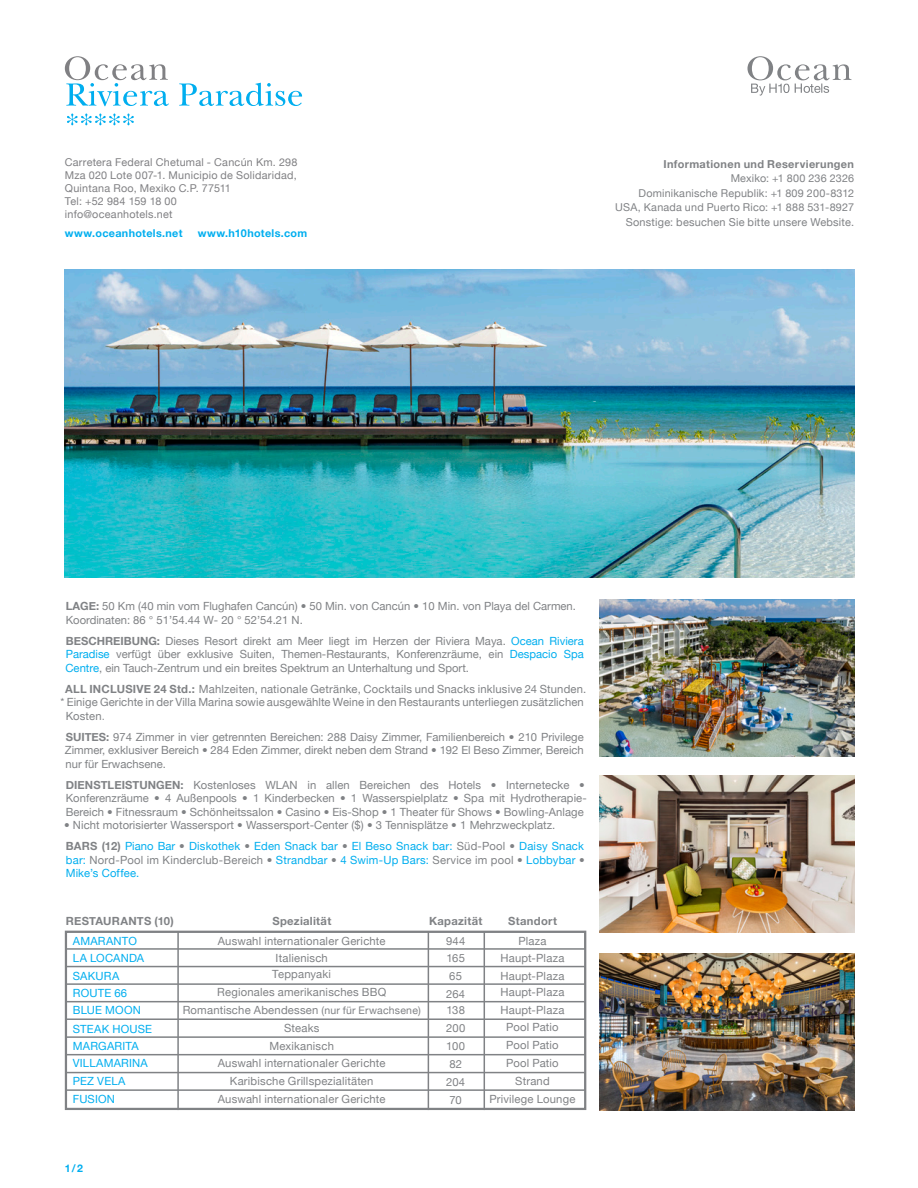
<style>
.page{position:relative;width:918px;height:1188px;background:#fff}
.page>*{position:absolute;margin:0;border:0;box-sizing:border-box;transform-origin:0 0}
.body_text_small{font:11.25px/13.5px "Helvetica Neue";letter-spacing:.005em;color:#808285;text-align:justify}
.body_text_small-2{font:11.25px/13.5px "Helvetica Neue";letter-spacing:.015em;color:#00aeef;text-align:justify}
.body_text_small-3{font:700 11.25px "Helvetica Neue";letter-spacing:.025em;color:#808285}
.t1{font:10.95px "Helvetica Neue";letter-spacing:.02em;color:#808285}
.t2{font:700 10.95px "Helvetica Neue";letter-spacing:.03em;color:#808285}
.text{font:10.8px "Helvetica Neue";letter-spacing:.025em;color:#808083}
.t3{font:10.8px "Helvetica Neue";letter-spacing:.02em;color:#808285}
.text-2{font:700 10.8px "Helvetica Neue";letter-spacing:.03em;color:#00aeef}
.body_text_small-4{font:700 10.5px "Helvetica Neue";color:#00aeef}
.s1{font-weight:700}
.s2{color:#00aeef}
.s3{font-weight:300}
.s4{font-weight:700;color:#808285}
.s5{color:#808285}
.s6{font-size:10.5px}
</style>
<div class="page">
<img style="left:600px;top:600px;width:254px;height:156px">
<img style="left:600px;top:776px;width:254px;height:156px">
<img style="left:600px;top:954px;width:254px;height:156px">
<img style="left:65px;top:269px;width:789px;height:308px">
<svg style="left:747px;top:56px;width:104px;height:40px"></svg>
<svg style="left:67px;top:114px;width:67px;height:11px"></svg>
<svg style="left:65px;top:56px;width:104px;height:50px"></svg>
<svg style="left:179px;top:83px;width:123px;height:23px"></svg>
<div style="left:65px;top:931px;width:521px;height:19px;border:2px solid #808285"></div>
<hr style="left:177px;top:931px;width:2px;height:179px;background:#808285">
<div style="left:65px;top:931px;width:521px;height:179px;border:2px solid #808285"></div>
<hr style="left:428px;top:931px;width:1px;height:179px;background:#808285">
<hr style="left:484px;top:931px;width:1px;height:179px;background:#808285">
<div style="left:65px;top:966px;width:521px;height:19px;border:2px solid #808285"></div>
<div style="left:65px;top:1001px;width:521px;height:19px;border:2px solid #808285"></div>
<div style="left:65px;top:1036px;width:521px;height:19px;border:2px solid #808285"></div>
<div style="left:65px;top:1072px;width:521px;height:19px;border:2px solid #808285"></div>
<p class="text" style="left:65px;top:156px;width:234px">Carretera Federal Chetumal - Cancún Km. 298</p>
<p class="text" style="left:65px;top:169px;width:233px">Mza 020 Lote 007-1. Municipio de Solidaridad,</p>
<p class="text" style="left:65px;top:182px;width:168px">Quintana Roo, Mexiko C.P. 77511</p>
<p class="text" style="left:65px;top:194px;width:114px">Tel: +52 984 159 18 00</p>
<p class="text" style="left:65px;top:207px;width:109px">info@oceanhotels.net</p>
<p class="text-2" style="left:65px;top:227px;width:119px">www.oceanhotels.net</p>
<p class="text-2" style="left:198px;top:227px;width:111px">www.h10hotels.com</p>
<p class="t2" style="left:663px;top:157px;width:192px">Informationen und Reservierungen</p>
<p class="t3" style="left:731px;top:172px;width:125px">Mexiko: +1 800 236 2326</p>
<p class="t3" style="left:639px;top:187px;width:217px">Dominikanische Republik: +1 809 200-8312</p>
<p class="t3" style="left:615px;top:201px;width:240px">USA, Kanada und Puerto Rico: +1 888 531-8927</p>
<p class="t1" style="left:626px;top:215px;width:230px">Sonstige: besuchen Sie bitte unsere Website.</p>
<p class="body_text_small" style="left:66px;top:600px;width:512px"><span class="s1">LAGE:</span> 50 Km (40 min vom Flughafen Cancún) • 50 Min. von Cancún • 10 Min. von Playa del Carmen.</p>
<p class="body_text_small" style="left:66px;top:613px;width:239px">Koordinaten: 86 ° 51’54.44 W- 20 ° 52’54.21 N.</p>
<p class="body_text_small" style="left:66px;top:634px;width:520px"><span class="s1">BESCHREIBUNG:</span> Dieses Resort direkt am Meer liegt im Herzen der Riviera Maya. <span class="s2">Ocean Riviera Paradise</span> verfügt über exklusive Suiten, Themen-Restaurants, Konferenzräume, ein <span class="s2">Despacio Spa Centre</span>, ein Tauch-Zentrum und ein breites Spektrum an Unterhaltung und Sport.</p>
<p class="body_text_small" style="left:65px;top:682px;width:523px"><span class="s1">ALL INCLUSIVE 24 Std.:</span> Mahlzeiten, nationale Getränke, Cocktails und Snacks inklusive 24 Stunden.</p>
<p class="body_text_small" style="left:66px;top:696px;width:520px;text-indent:-5px">* Einige Gerichte in der Villa Marina sowie ausgewählte Weine in den Restaurants unterliegen zusätzlichen<br>Kosten<span class="s3">.</span></p>
<p class="body_text_small" style="left:65px;top:730px;width:520px"><span class="s1">SUITES:</span> 974 Zimmer in vier getrennten Bereichen: 288 Daisy Zimmer, Familienbereich • 210 Privilege Zimmer, exklusiver Bereich • 284 Eden Zimmer, direkt neben dem Strand • 192 El Beso Zimmer, Bereich nur für Erwachsene.</p>
<p class="body_text_small" style="left:66px;top:778px;width:522px;text-align:left"><span class="s1">DIENSTLEISTUNGEN:</span> Kostenloses WLAN in allen Bereichen des Hotels • Internetecke •<br>Konferenzräume • 4 Außenpools • 1 Kinderbecken • 1 Wasserspielplatz • Spa mit Hydrotherapie-<br>Bereich • Fitnessraum • Schönheitssalon • Casino • Eis-Shop • 1 Theater für Shows • Bowling-Anlage</p>
<p class="body_text_small" style="left:64px;top:819px;width:493px">• Nicht motorisierter Wassersport • Wassersport-Center ($) • 3 Tennisplätze • 1 Mehrzweckplatz.</p>
<p class="body_text_small-2" style="left:66px;top:840px;width:521px"><span class="s4">BARS (12)</span> Piano Bar <span class="s5">•</span> Diskothek <span class="s5">•</span> Eden Snack bar <span class="s5">•</span> El Beso Snack bar: <span class="s5">Süd-Pool •</span> Daisy Snack bar: <span class="s5">Nord-Pool im Kinderclub-Bereich •</span> Strandbar <span class="s5">•</span> 4 Swim-Up Bars: <span class="s5">Service im pool •</span> Lobbybar <span class="s5">• </span>Mike’s Coffee.</p>
<p class="body_text_small-3" style="left:66px;top:914px;width:109px">RESTAURANTS (10)</p>
<p class="body_text_small-3" style="left:272px;top:914px;width:60px">Spezialität</p>
<p class="body_text_small-3" style="left:429px;top:914px;width:55px">Kapazität</p>
<p class="body_text_small-3" style="left:508px;top:914px;width:50px">Standort</p>
<p class="body_text_small-2" style="left:73px;top:934px;width:66px">AMARANTO</p>
<p class="body_text_small-2" style="left:73px;top:952px;width:73px">LA LOCANDA</p>
<p class="body_text_small-2" style="left:73px;top:969px;width:48px">SAKURA</p>
<p class="body_text_small-2" style="left:73px;top:986px;width:56px">ROUTE 66</p>
<p class="body_text_small-2" style="left:73px;top:1003px;width:70px">BLUE MOON</p>
<p class="body_text_small-2" style="left:73px;top:1022px;width:81px">STEAK HOUSE</p>
<p class="body_text_small-2" style="left:73px;top:1039px;width:67px">MARGARITA</p>
<p class="body_text_small-2" style="left:73px;top:1057px;width:77px">VILLAMARINA</p>
<p class="body_text_small-2" style="left:73px;top:1074px;width:54px">PEZ VELA</p>
<p class="body_text_small-2" style="left:73px;top:1093px;width:44px">FUSION</p>
<p class="body_text_small" style="left:218px;top:934px;width:169px">Auswahl internationaler Gerichte</p>
<p class="body_text_small" style="left:276px;top:951px;width:54px">Italienisch</p>
<p class="body_text_small" style="left:272px;top:967px;width:60px">Teppanyaki</p>
<p class="body_text_small" style="left:217px;top:985px;width:170px">Regionales amerikanisches BBQ</p>
<p class="body_text_small" style="left:183px;top:1003px;width:240px">Romantische Abendessen <span class="s6">(nur für Erwachsene)</span></p>
<p class="body_text_small" style="left:284px;top:1021px;width:37px">Steaks</p>
<p class="body_text_small" style="left:270px;top:1039px;width:66px">Mexikanisch</p>
<p class="body_text_small" style="left:218px;top:1056px;width:169px">Auswahl internationaler Gerichte</p>
<p class="body_text_small" style="left:230px;top:1074px;width:145px">Karibische Grillspezialitäten</p>
<p class="body_text_small" style="left:218px;top:1092px;width:169px">Auswahl internationaler Gerichte</p>
<p class="body_text_small" style="left:518px;top:934px;width:30px">Plaza</p>
<p class="body_text_small" style="left:501px;top:951px;width:65px">Haupt-Plaza</p>
<p class="body_text_small" style="left:501px;top:969px;width:65px">Haupt-Plaza</p>
<p class="body_text_small" style="left:501px;top:985px;width:65px">Haupt-Plaza</p>
<p class="body_text_small" style="left:501px;top:1003px;width:65px">Haupt-Plaza</p>
<p class="body_text_small" style="left:506px;top:1020px;width:54px">Pool Patio</p>
<p class="body_text_small" style="left:506px;top:1038px;width:54px">Pool Patio</p>
<p class="body_text_small" style="left:506px;top:1056px;width:54px">Pool Patio</p>
<p class="body_text_small" style="left:515px;top:1074px;width:36px">Strand</p>
<p class="body_text_small" style="left:490px;top:1092px;width:87px">Privilege Lounge</p>
<p class="body_text_small" style="left:446px;top:934px;width:21px">944</p>
<p class="body_text_small" style="left:446px;top:951px;width:20px">165</p>
<p class="body_text_small" style="left:449px;top:969px;width:14px">65</p>
<p class="body_text_small" style="left:446px;top:987px;width:21px">264</p>
<p class="body_text_small" style="left:446px;top:1003px;width:20px">138</p>
<p class="body_text_small" style="left:446px;top:1021px;width:21px">200</p>
<p class="body_text_small" style="left:446px;top:1039px;width:20px">100</p>
<p class="body_text_small" style="left:449px;top:1057px;width:14px">82</p>
<p class="body_text_small" style="left:446px;top:1075px;width:21px">204</p>
<p class="body_text_small" style="left:449px;top:1093px;width:14px">70</p>
<p class="body_text_small-4" style="left:65px;top:1162px;width:20px">1/2</p>
</div>
